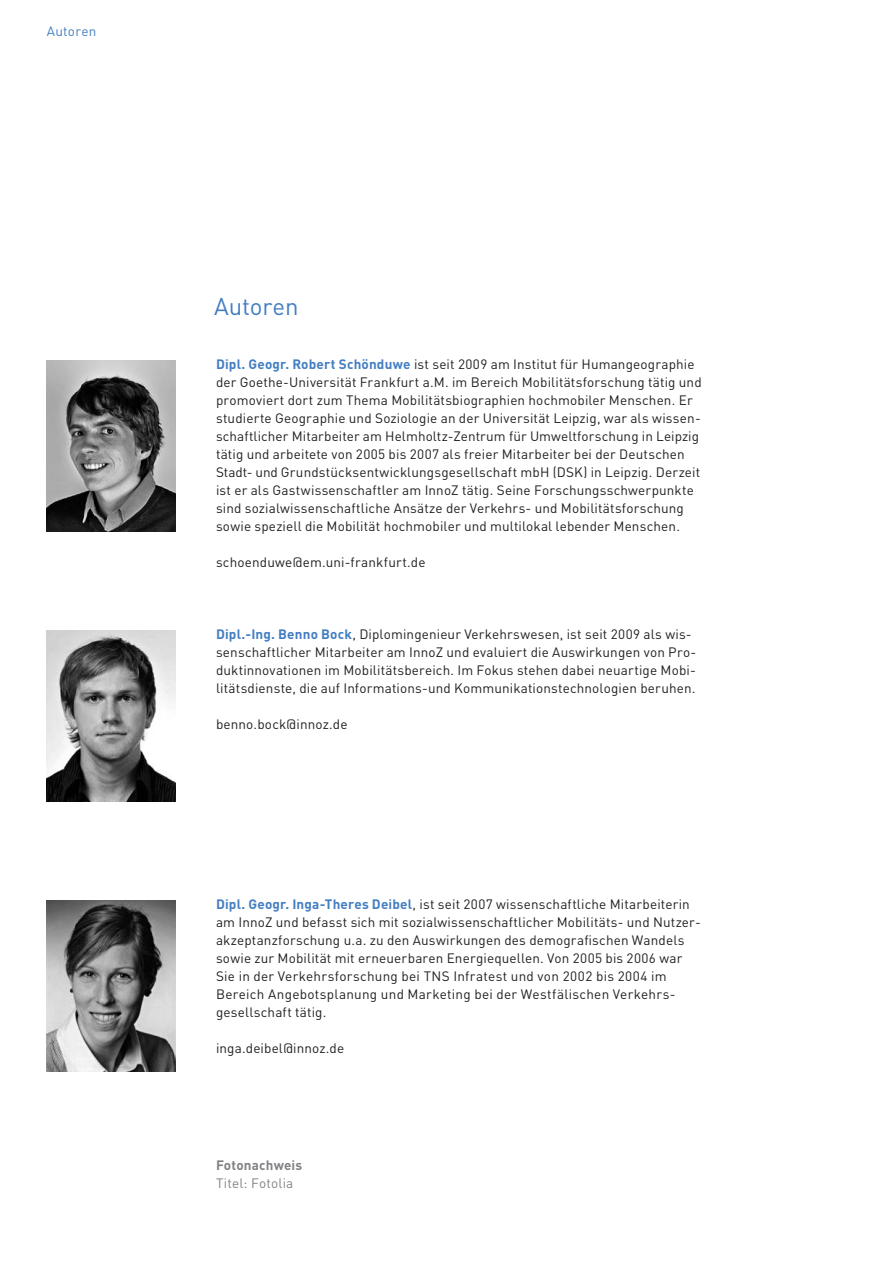
<style>
.page{position:relative;width:893px;height:1263px;background:#fff}
.page>*{position:absolute;margin:0;border:0;box-sizing:border-box;transform-origin:0 0}
.t1{font:24px "DIN Pro";letter-spacing:-.005em;color:#437ec1}
.t2{font:13.5px/18px "DIN Pro";letter-spacing:.01em;color:#231f20}
.t3{font:13.5px "DIN";letter-spacing:.015em;color:#808285}
.t4{font:700 13.5px "DIN Pro";letter-spacing:.015em;color:#808285}
.t5{font:13.5px "DIN Pro";letter-spacing:.025em;color:#437ec1}
.s1{font-weight:700;color:#437ec1}
</style>
<div class="page">
<img style="left:47px;top:630px;width:129px;height:171px">
<img style="left:47px;top:900px;width:128px;height:171px">
<img style="left:47px;top:360px;width:129px;height:171px">
<p class="t5" style="left:47px;top:22px;width:51px">Autoren</p>
<h1 class="t1" style="left:214px;top:290px;width:86px">Autoren</h1>
<p class="t2" style="left:216px;top:355px;width:487px"><span class="s1">Dipl. Geogr. Robert Schönduwe</span> ist seit 2009 am Institut für Humangeographie der Goethe-Universität Frankfurt a.M. im Bereich Mobilitätsforschung tätig und promoviert dort zum Thema Mobilitätsbiographien hochmobiler Menschen. Er studierte Geographie und Soziologie an der Universität Leipzig, war als wissen&shy;schaftlicher Mitarbeiter am Helmholtz-Zentrum für Umweltforschung in Leipzig tätig und arbeitete von 2005 bis 2007 als freier Mitarbeiter bei der Deutschen Stadt- und Grundstücksentwicklungsgesellschaft mbH (DSK) in Leipzig. Derzeit ist er als Gastwissenschaftler am InnoZ tätig. Seine Forschungsschwerpunkte sind sozialwissenschaftliche Ansätze der Verkehrs- und Mobilitätsforschung sowie speziell die Mobilität hochmobiler und multilokal lebender Menschen.</p>
<p class="t2" style="left:216px;top:553px;width:211px">schoenduwe@em.uni-frankfurt.de</p>
<p class="t2" style="left:216px;top:625px;width:482px"><span class="s1">Dipl.-Ing. Benno Bock</span>, Diplomingenieur Verkehrswesen, ist seit 2009 als wis&shy;senschaftlicher Mitarbeiter am InnoZ und evaluiert die Auswirkungen von Pro&shy;duktinnovationen im Mobilitätsbereich. Im Fokus stehen dabei neuartige Mobi&shy;litätsdienste, die auf Informations-und Kommunikationstechnologien beruhen.</p>
<p class="t2" style="left:216px;top:715px;width:133px">benno.bock@innoz.de</p>
<p class="t2" style="left:216px;top:895px;width:486px"><span class="s1">Dipl. Geogr. Inga-Theres Deibel</span>, ist seit 2007 wissenschaftliche Mitarbeiterin am InnoZ und befasst sich mit sozialwissenschaftlicher Mobilitäts- und Nutzer&shy;akzeptanzforschung u.a. zu den Auswirkungen des demografischen Wandels sowie zur Mobilität mit erneuerbaren Energiequellen. Von 2005 bis 2006 war Sie in der Verkehrsforschung bei TNS Infratest und von 2002 bis 2004 im Bereich Angebotsplanung und Marketing bei der Westfälischen Verkehrs&shy;gesellschaft tätig.</p>
<p class="t2" style="left:216px;top:1039px;width:130px">inga.deibel@innoz.de</p>
<p class="t4" style="left:216px;top:1156px;width:88px">Fotonachweis</p>
<p class="t3" style="left:216px;top:1175px;width:79px">Titel: Fotolia</p>
</div>
